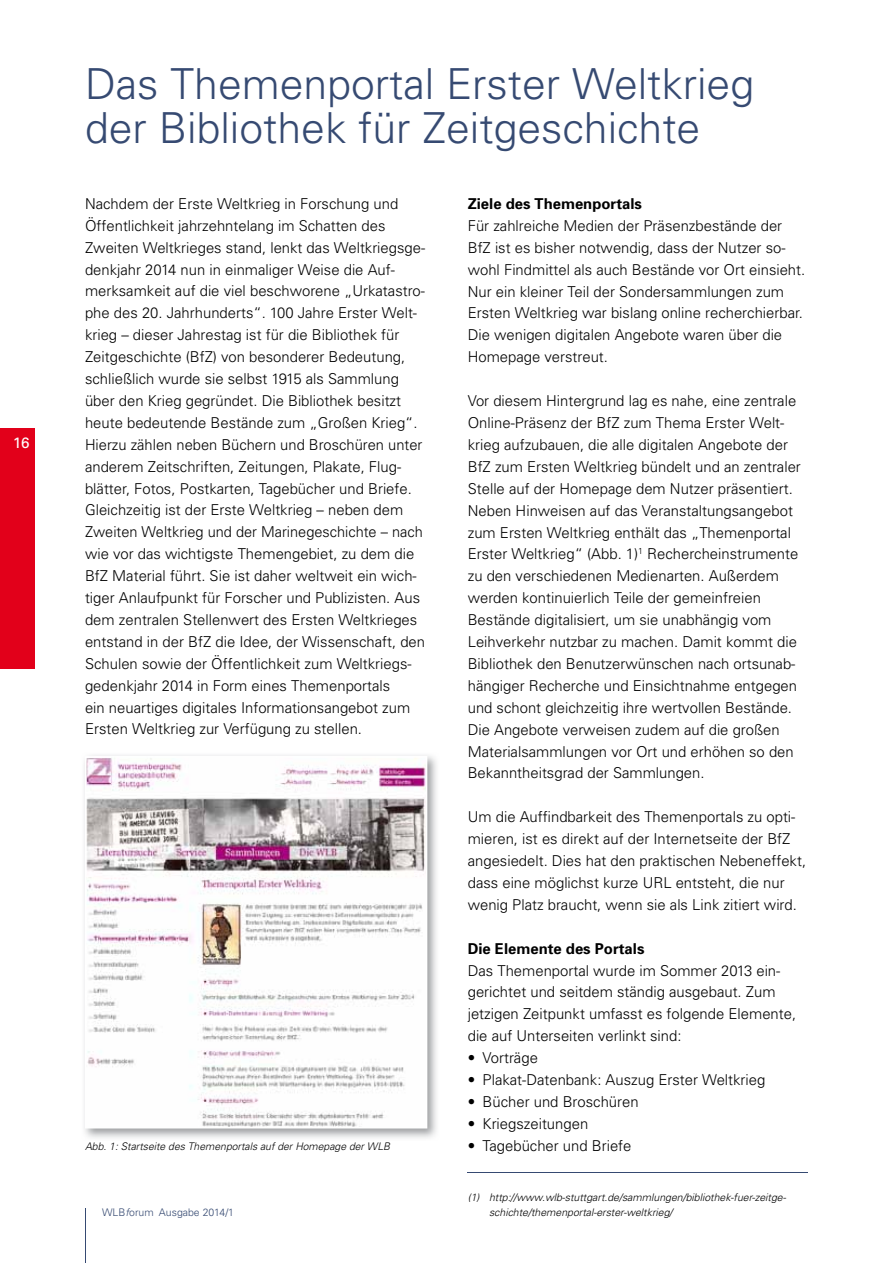
<style>
.page{position:relative;width:893px;height:1263px;background:#fff}
.page>*{position:absolute;margin:0;border:0;box-sizing:border-box;transform-origin:0 0}
.t1{font:42.75px/43.8px "Univers Light 2";color:#364a72}
.t2{font:15px/21.9px "Univers Light 2";color:#000}
.t3{font:300 15px "Univers";color:#000}
.t4{font:700 15px "Univers";color:#000}
.t5{font:15px "Univers";color:#fff}
.t6{font:italic 300 10.5px/14.2px "Univers";color:#000}
.t7{font:10.5px "Univers Light 2";color:#364a72}
.s1{font-family:"Univers";font-weight:300;font-style:italic}
</style>
<div class="page">
<hr style="left:85px;top:1208px;width:1px;height:55px;background:#364a72">
<div style="left:0;top:428px;width:34px;height:240px;background:#e2001a"></div>
<img style="left:84px;top:755px;width:353px;height:383px">
<svg style="left:85px;top:756px;width:342px;height:372px"></svg>
<hr style="left:468px;top:1172px;width:340px;height:1px;background:#364a72">
<p class="t5" style="left:13px;top:434px;width:18px">16</p>
<h1 class="t1" style="left:85px;top:61px;width:671px">Das Themenportal Erster Weltkrieg der Bibliothek für Zeitgeschichte</h1>
<p class="t2" style="left:85px;top:192px;width:342px">Nachdem der Erste Weltkrieg in Forschung und Öffentlichkeit jahrzehntelang im Schatten des Zweiten Weltkrieges stand, lenkt das Weltkriegsge&shy;denkjahr 2014 nun in einmaliger Weise die Auf&shy;merksamkeit auf die viel beschworene „Urkatastro&shy;phe des 20. Jahrhunderts“. 100 Jahre Erster Welt&shy;krieg – dieser Jahrestag ist für die Bibliothek für Zeitgeschichte (BfZ) von besonderer Bedeutung, schließlich wurde sie selbst 1915 als Sammlung über den Krieg gegründet. Die Bibliothek besitzt heute bedeutende Bestände zum „Großen Krieg“.<br>Hierzu zählen neben Büchern und Broschüren unter anderem Zeitschriften, Zeitungen, Plakate, Flug&shy;blätter, Fotos, Postkarten, Tagebücher und Briefe.<br>Gleichzeitig ist der Erste Weltkrieg – neben dem Zweiten Weltkrieg und der Marinegeschichte – nach wie vor das wichtigste Themengebiet, zu dem die BfZ Material führt. Sie ist daher weltweit ein wich&shy;tiger Anlaufpunkt für Forscher und Publizisten. Aus dem zentralen Stellenwert des Ersten Weltkrieges entstand in der BfZ die Idee, der Wissenschaft, den Schulen sowie der Öffentlichkeit zum Weltkriegs&shy;gedenkjahr 2014 in Form eines Themenportals<br>ein neuartiges digitales Informationsangebot zum Ersten Weltkrieg zur Verfügung zu stellen.</p>
<p class="t4" style="left:468px;top:194px;width:176px">Ziele des Themenportals</p>
<p class="t2" style="left:468px;top:214px;width:339px">Für zahlreiche Medien der Präsenzbestände der BfZ ist es bisher notwendig, dass der Nutzer so&shy;wohl Findmittel als auch Bestände vor Ort einsieht.<br>Nur ein kleiner Teil der Sondersammlungen zum Ersten Weltkrieg war bislang online recherchierbar.<br>Die wenigen digitalen Angebote waren über die Homepage verstreut.</p>
<p class="t2" style="left:468px;top:389px;width:335px">Vor diesem Hintergrund lag es nahe, eine zentrale Online-Präsenz der BfZ zum Thema Erster Welt&shy;krieg aufzubauen, die alle digitalen Angebote der BfZ zum Ersten Weltkrieg bündelt und an zentraler Stelle auf der Homepage dem Nutzer präsentiert.<br>Neben Hinweisen auf das Veranstaltungsangebot zum Ersten Weltkrieg enthält das „Themenportal Erster Weltkrieg“ (Abb. 1)<sup>1</sup> Rechercheinstrumente zu den verschiedenen Medienarten. Außerdem werden kontinuierlich Teile der gemeinfreien Bestände digitalisiert, um sie unabhängig vom Leihverkehr nutzbar zu machen. Damit kommt die Bibliothek den Benutzerwünschen nach ortsunab&shy;hängiger Recherche und Einsichtnahme entgegen und schont gleichzeitig ihre wertvollen Bestände.<br>Die Angebote verweisen zudem auf die großen Materialsammlungen vor Ort und erhöhen so den Bekanntheitsgrad der Sammlungen.</p>
<p class="t2" style="left:468px;top:805px;width:340px">Um die Auffindbarkeit des Themenportals zu opti&shy;mieren, ist es direkt auf der Internetseite der BfZ angesiedelt. Dies hat den praktischen Nebeneffekt, dass eine möglichst kurze URL entsteht, die nur wenig Platz braucht, wenn sie als Link zitiert wird.</p>
<p class="t4" style="left:468px;top:939px;width:178px">Die Elemente des Portals</p>
<p class="t2" style="left:468px;top:959px;width:330px">Das Themenportal wurde im Sommer 2013 ein&shy;gerichtet und seitdem ständig ausgebaut. Zum jetzigen Zeitpunkt umfasst es folgende Elemente, die auf Unterseiten verlinkt sind:</p>
<p class="t3" style="left:468px;top:1049px;width:72px">• Vorträge</p>
<p class="t3" style="left:468px;top:1071px;width:299px">• Plakat-Datenbank: Auszug Erster Weltkrieg</p>
<p class="t3" style="left:468px;top:1092px;width:172px">• Bücher und Broschüren</p>
<p class="t3" style="left:468px;top:1114px;width:122px">• Kriegszeitungen</p>
<p class="t6" style="left:85px;top:1139px;width:307px">Abb. 1: Startseite des Themenportals auf der Homepage der WLB</p>
<p class="t3" style="left:468px;top:1136px;width:165px">• Tagebücher und Briefe</p>
<p class="t7" style="left:102px;top:1206px;width:134px">WLB<span class="s1">f</span>orum Ausgabe 2014/1</p>
<p class="t6" style="left:489px;top:1190px;width:298px;text-indent:-21px">(1) http://www.wlb-stuttgart.de/sammlungen/bibliothek-fuer-zeitge&shy;schichte/themenportal-erster-weltkrieg/</p>
</div>
